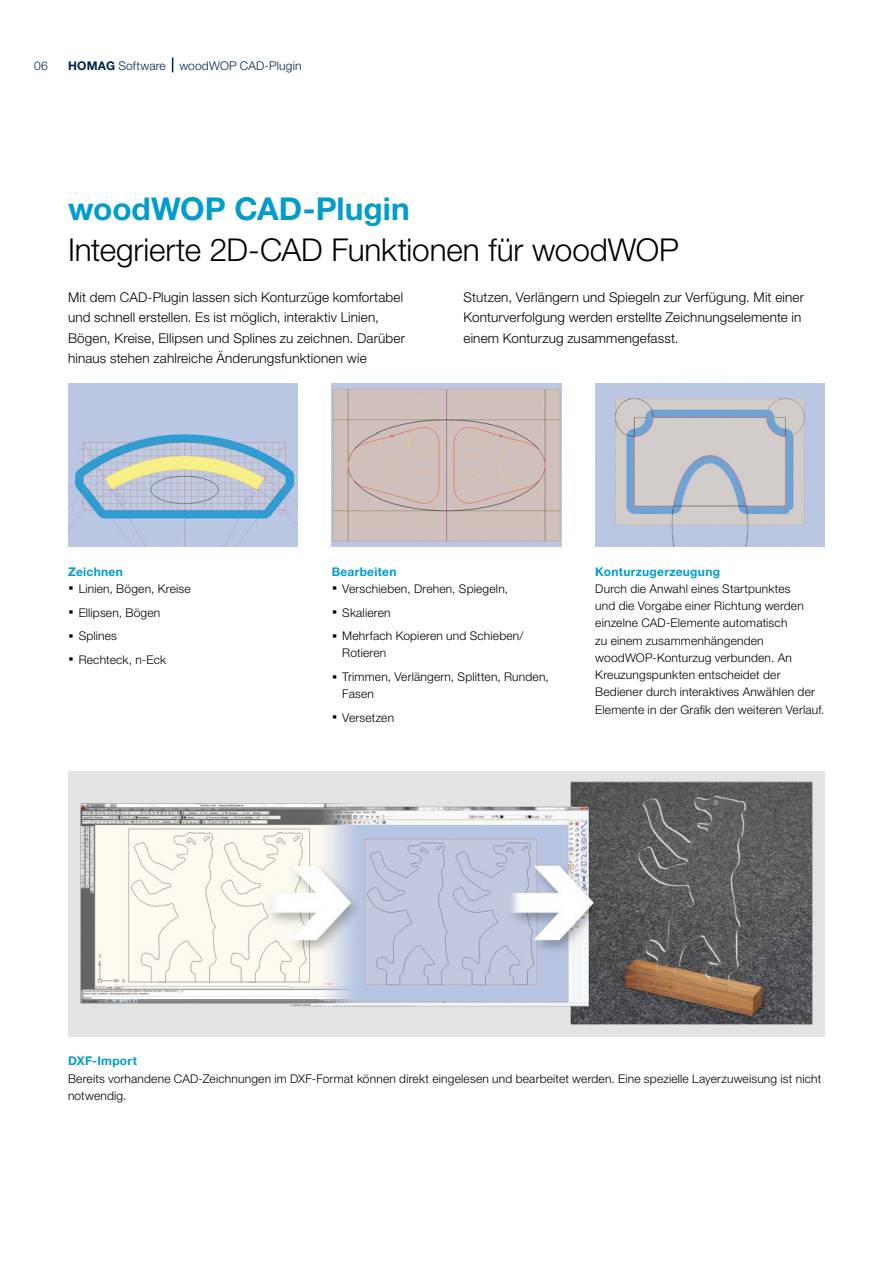
<style>
.page{position:relative;width:893px;height:1263px;background:#fff}
.page>*{position:absolute;margin:0;border:0;box-sizing:border-box;transform-origin:0 0}
.Headline_21pt_25_2_b{font:300 31.5px/40.8px "Helvetica Neue LTW1 G";letter-spacing:-.005em;color:#000}
.Text_9pt_13_6_light{font:300 13.5px/20.4px "Helvetica Neue LTW1 G";letter-spacing:.01em;color:#000}
.Text_Bild_8Pt_11_5pt{font:300 12px/17.2px "Helvetica Neue LTW1 G";letter-spacing:.015em;color:#000}
.Text_Bild_8Pt_11_5pt-2{font:700 12px "Helvetica Neue LTW1 G";letter-spacing:.02em;color:#009ccb}
._01_Musterseiten_Rub{font:300 12px "Helvetica Neue LTW1 G";letter-spacing:.015em;color:#00234a}
.s1{font-weight:700}
.s2{font-weight:700;color:#009ccb}
.s3{font-weight:700;font-size:21px}
</style>
<div class="page">
<img style="left:68px;top:383px;width:230px;height:164px">
<img style="left:332px;top:383px;width:229px;height:164px">
<img style="left:595px;top:383px;width:230px;height:164px">
<img style="left:68px;top:771px;width:757px;height:264px">
<svg style="left:172px;top:58px;width:1px;height:14px"></svg>
<p class="_01_Musterseiten_Rub" style="left:34px;top:58px;width:15px">06</p>
<p class="_01_Musterseiten_Rub" style="left:68px;top:58px;width:235px"><span class="s1">HOMAG</span> Software woodWOP CAD-Plugin</p>
<p class="Headline_21pt_25_2_b" style="left:68px;top:188px;width:612px"><span class="s2">woodWOP CAD-Plugin<br></span>Integrierte 2D-CAD Funktionen für woodWOP</p>
<p class="Text_9pt_13_6_light" style="left:68px;top:287px;width:338px">Mit dem CAD-Plugin lassen sich Konturzüge komfortabel und schnell erstellen. Es ist möglich, interaktiv Linien, Bögen, Kreise, Ellipsen und Splines zu zeichnen. Darüber hinaus stehen zahlreiche Änderungsfunktionen wie</p>
<p class="Text_9pt_13_6_light" style="left:463px;top:287px;width:342px">Stutzen, Verlängern und Spiegeln zur Verfügung. Mit einer<br>Konturverfolgung werden erstellte Zeichnungselemente in einem Konturzug zusammengefasst.</p>
<p class="Text_Bild_8Pt_11_5pt-2" style="left:68px;top:564px;width:56px">Zeichnen</p>
<p class="Text_Bild_8Pt_11_5pt" style="left:68px;top:580px;width:124px"><span class="s3">·</span> Linien, Bögen, Kreise</p>
<p class="Text_Bild_8Pt_11_5pt" style="left:68px;top:604px;width:94px"><span class="s3">·</span> Ellipsen, Bögen</p>
<p class="Text_Bild_8Pt_11_5pt" style="left:68px;top:627px;width:51px"><span class="s3">·</span> Splines</p>
<p class="Text_Bild_8Pt_11_5pt" style="left:68px;top:651px;width:100px"><span class="s3">·</span> Rechteck, n-Eck</p>
<p class="Text_Bild_8Pt_11_5pt-2" style="left:332px;top:564px;width:66px">Bearbeiten</p>
<p class="Text_Bild_8Pt_11_5pt" style="left:332px;top:580px;width:178px"><span class="s3">·</span> Verschieben, Drehen, Spiegeln,</p>
<p class="Text_Bild_8Pt_11_5pt" style="left:332px;top:604px;width:60px"><span class="s3">·</span> Skalieren</p>
<p class="Text_Bild_8Pt_11_5pt" style="left:342px;top:627px;width:183px;text-indent:-11px"><span class="s3">·</span> Mehrfach Kopieren und Schieben/<br>Rotieren</p>
<p class="Text_Bild_8Pt_11_5pt" style="left:342px;top:668px;width:208px;text-indent:-11px"><span class="s3">·</span> Trimmen, Verlängern, Splitten, Runden,<br>Fasen</p>
<p class="Text_Bild_8Pt_11_5pt" style="left:332px;top:709px;width:64px"><span class="s3">·</span> Versetzen</p>
<p class="Text_Bild_8Pt_11_5pt-2" style="left:595px;top:564px;width:126px">Konturzugerzeugung</p>
<p class="Text_Bild_8Pt_11_5pt" style="left:595px;top:580px;width:231px">Durch die Anwahl eines Startpunktes<br>und die Vorgabe einer Richtung werden einzelne CAD-Elemente automatisch<br>zu einem zusammenhängenden woodWOP-Konturzug verbunden. An Kreuzungspunkten entscheidet der Bediener durch interaktives Anwählen der Elemente in der Grafik den weiteren Verlauf.</p>
<p class="Text_Bild_8Pt_11_5pt-2" style="left:68px;top:1054px;width:70px">DXF-Import</p>
<p class="Text_Bild_8Pt_11_5pt" style="left:68px;top:1069px;width:755px">Bereits vorhandene CAD-Zeichnungen im DXF-Format können direkt eingelesen und bearbeitet werden. Eine spezielle Layerzuweisung ist nicht notwendig.</p>
</div>
